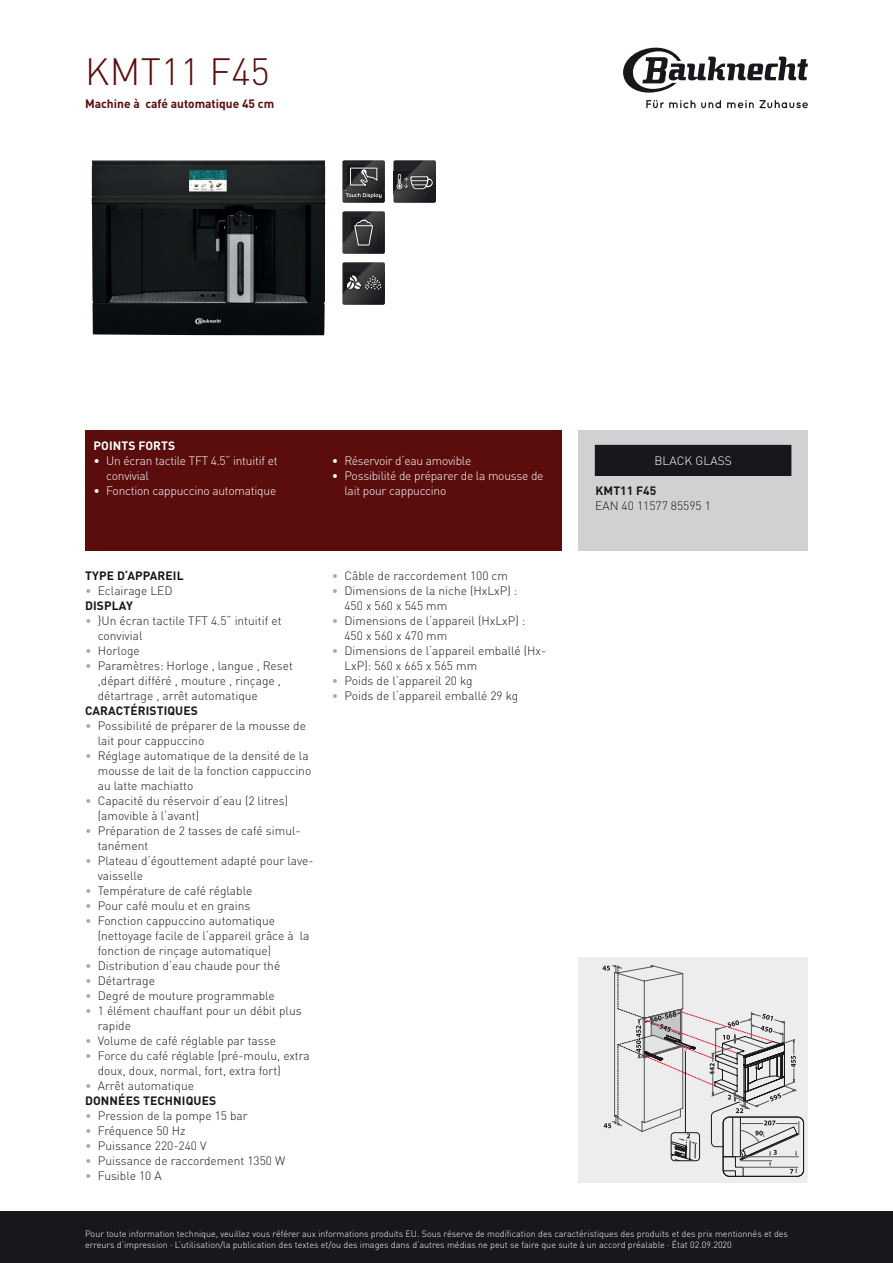
<style>
.page{position:relative;width:893px;height:1263px;background:#fff}
.page>*{position:absolute;margin:0;border:0;box-sizing:border-box;transform-origin:0 0}
.t1{font:300 37.5px "DIN Pro";letter-spacing:.005em;color:#5b0c0c}
.t2{font:300 12px/15px "DIN Pro";color:#1a171c}
.t3{font:300 12px/15px "DIN Pro";letter-spacing:-.02em;color:#fff}
.t4{font:700 12px/15px "DIN Pro";letter-spacing:.01em;color:#1a171c}
.t5{font:700 12px "DIN Pro";color:#5b0c0c}
.t6{font:700 12px "DIN Pro";letter-spacing:.01em;color:#fff}
.t7{font:300 12px "DIN Pro";letter-spacing:.01em;color:#fff}
.t8{font:300 9px/11.2px "DIN Pro";color:#fff}
.s1{color:#a7a9ab}
.s2{font-weight:700}
.s3{font-weight:300;color:#a7a9ab}
.s4{font-weight:300}
</style>
<div class="page">
<svg style="left:623px;top:48px;width:185px;height:45px"></svg>
<svg style="left:646px;top:100px;width:75px;height:8px"></svg>
<svg style="left:727px;top:100px;width:81px;height:8px"></svg>
<div style="left:0;top:1212px;width:893px;height:51px;background:#1a171c"></div>
<img style="left:92px;top:160px;width:233px;height:175px">
<img style="left:343px;top:202px;width:42px;height:1px">
<svg style="left:342px;top:160px;width:43px;height:42px;background:#444346"></svg>
<svg style="left:342px;top:211px;width:43px;height:43px;background:#3c3b3e"></svg>
<svg style="left:342px;top:262px;width:43px;height:43px;background:#403e41"></svg>
<svg style="left:393px;top:160px;width:43px;height:43px;background:#403f42"></svg>
<div style="left:85px;top:430px;width:476px;height:120px;background:#5b0c0c"></div>
<div style="left:578px;top:430px;width:230px;height:120px;background:#d0d1d2"></div>
<div style="left:595px;top:445px;width:196px;height:30px;background:#1a171c"></div>
<div style="left:578px;top:958px;width:230px;height:225px;background:#ededee"></div>
<svg style="left:602px;top:965px;width:202px;height:211px"></svg>
<h1 class="t1" style="left:85px;top:43px;width:186px">KMT11 F45</h1>
<p class="t5" style="left:85px;top:93px;width:191px">Machine à café automatique 45 cm</p>
<p class="t6" style="left:94px;top:436px;width:83px">POINTS FORTS</p>
<p class="t3" style="left:106px;top:452px;width:173px;text-indent:-13px">• Un écran tactile TFT 4.5“ intuitif et convivial</p>
<p class="t3" style="left:94px;top:482px;width:184px">• Fonction cappuccino automatique</p>
<p class="t3" style="left:332px;top:452px;width:141px">• Réservoir d‘eau amovible</p>
<p class="t3" style="left:344px;top:467px;width:201px;text-indent:-13px">• Possibilité de préparer de la mousse de lait pour cappuccino</p>
<p class="t4" style="left:85px;top:567px;width:100px">TYPE D‘APPAREIL</p>
<p class="t2" style="left:85px;top:582px;width:89px"><span class="s1">•</span> Eclairage LED<br><span class="s2">DISPLAY</span></p>
<p class="t2" style="left:98px;top:612px;width:185px;text-indent:-13px"><span class="s1">•</span> }Un écran tactile TFT 4.5“ intuitif et convivial</p>
<p class="t2" style="left:85px;top:642px;width:56px"><span class="s1">•</span> Horloge</p>
<p class="t2" style="left:98px;top:657px;width:197px;text-indent:-13px"><span class="s1">•</span> Paramètres: Horloge , langue , Reset ,départ différé , mouture , rinçage , détartrage , arrêt automatique</p>
<p class="t4" style="left:85px;top:702px;width:114px">CARACTÉRISTIQUES</p>
<p class="t2" style="left:98px;top:717px;width:210px;text-indent:-13px"><span class="s1">•</span> Possibilité de préparer de la mousse de lait pour cappuccino</p>
<p class="t2" style="left:98px;top:747px;width:215px;text-indent:-13px"><span class="s1">•</span> Réglage automatique de la densité de la mousse de lait de la fonction cappuccino au latte machiatto</p>
<p class="t2" style="left:98px;top:792px;width:192px;text-indent:-13px"><span class="s1">•</span> Capacité du réservoir d‘eau (2 litres) (amovible à l‘avant)</p>
<p class="t2" style="left:98px;top:822px;width:204px;text-indent:-13px"><span class="s1">•</span> Préparation de 2 tasses de café simul&shy;tanément</p>
<p class="t2" style="left:98px;top:852px;width:217px;text-indent:-13px"><span class="s1">•</span> Plateau d‘égouttement adapté pour lave&shy;vaisselle</p>
<p class="t2" style="left:85px;top:882px;width:169px"><span class="s1">•</span> Température de café réglable</p>
<p class="t2" style="left:85px;top:897px;width:167px"><span class="s1">•</span> Pour café moulu et en grains</p>
<p class="t2" style="left:98px;top:912px;width:213px;text-indent:-13px"><span class="s1">•</span> Fonction cappuccino automatique (nettoyage facile de l‘appareil grâce à la fonction de rinçage automatique)</p>
<p class="t2" style="left:85px;top:957px;width:197px"><span class="s1">•</span> Distribution d‘eau chaude pour thé</p>
<p class="t2" style="left:85px;top:972px;width:71px"><span class="s1">•</span> Détartrage</p>
<p class="t2" style="left:85px;top:987px;width:191px"><span class="s1">•</span> Degré de mouture programmable</p>
<p class="t2" style="left:98px;top:1002px;width:205px;text-indent:-13px"><span class="s1">•</span> 1 élément chauffant pour un débit plus rapide</p>
<p class="t2" style="left:85px;top:1032px;width:192px"><span class="s1">•</span> Volume de café réglable par tasse</p>
<p class="t2" style="left:98px;top:1047px;width:214px;text-indent:-13px"><span class="s1">•</span> Force du café réglable (pré-moulu, extra doux, doux, normal, fort, extra fort)</p>
<p class="t4" style="left:85px;top:1077px;width:133px"><span class="s3">•</span> <span class="s4">Arrêt automatique<br></span>DONNÉES TECHNIQUES</p>
<p class="t2" style="left:85px;top:1107px;width:164px"><span class="s1">•</span> Pression de la pompe 15 bar</p>
<p class="t2" style="left:85px;top:1122px;width:102px"><span class="s1">•</span> Fréquence 50 Hz</p>
<p class="t2" style="left:85px;top:1137px;width:123px"><span class="s1">•</span> Puissance 220-240 V</p>
<p class="t2" style="left:85px;top:1152px;width:202px"><span class="s1">•</span> Puissance de raccordement 1350 W</p>
<p class="t2" style="left:85px;top:1167px;width:78px"><span class="s1">•</span> Fusible 10 A</p>
<p class="t2" style="left:332px;top:567px;width:178px"><span class="s1">•</span> Câble de raccordement 100 cm</p>
<p class="t2" style="left:344px;top:582px;width:174px;text-indent:-13px"><span class="s1">•</span> Dimensions de la niche (HxLxP) :<br>450 x 560 x 545 mm</p>
<p class="t2" style="left:344px;top:612px;width:182px;text-indent:-13px"><span class="s1">•</span> Dimensions de l‘appareil (HxLxP) :<br>450 x 560 x 470 mm</p>
<p class="t2" style="left:344px;top:642px;width:203px;text-indent:-13px"><span class="s1">•</span> Dimensions de l‘appareil emballé (Hx-<br>LxP): 560 x 665 x 565 mm</p>
<p class="t2" style="left:332px;top:672px;width:142px"><span class="s1">•</span> Poids de l‘appareil 20 kg</p>
<p class="t2" style="left:332px;top:687px;width:188px"><span class="s1">•</span> Poids de l‘appareil emballé 29 kg</p>
<p class="t7" style="left:654px;top:451px;width:79px">BLACK GLASS</p>
<p class="t4" style="left:595px;top:482px;width:62px">KMT11 F45</p>
<p class="t2" style="left:595px;top:497px;width:117px">EAN 40 11577 85595 1</p>
<p class="t8" style="left:85px;top:1227px;width:704px">Pour toute information technique, veuillez vous référer aux informations produits EU. Sous réserve de modification des caractéristiques des produits et des prix mentionnés et des erreurs d‘impression · L‘utilisation/la publication des textes et/ou des images dans d‘autres médias ne peut se faire que suite à un accord préalable · État 02.09.2020</p>
</div>
